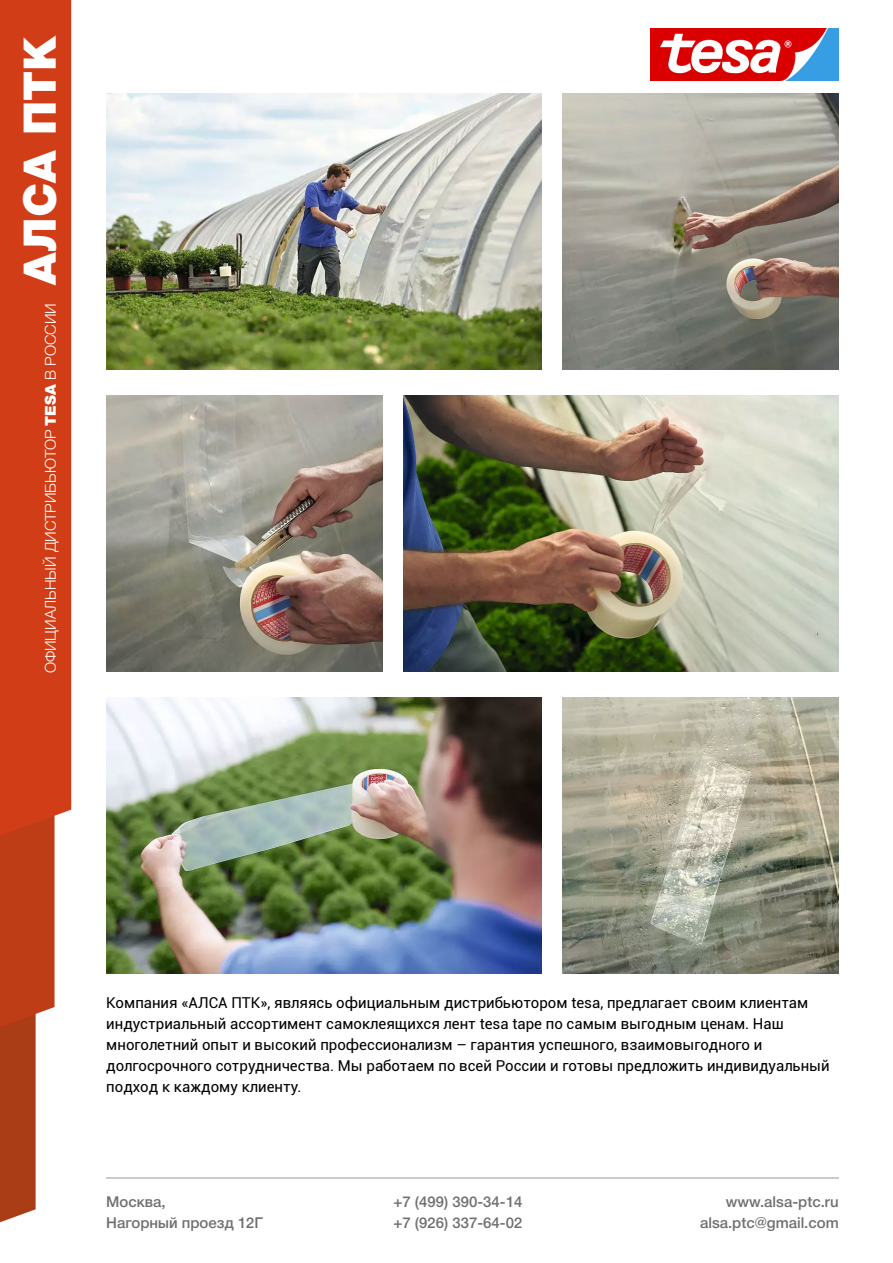
<style>
.page{position:relative;width:893px;height:1263px;background:#fff}
.page>*{position:absolute;margin:0;border:0;box-sizing:border-box;transform-origin:0 0}
.t1{font:900 45px "Helvetica Neue Cyr";color:#fff}
.t2{font:15px/21px "Roboto";color:#000}
.t3{font:500 15px/21px "Helvetica Neue Cyr";color:#717070}
.t4{font:300 15px "Helvetica Neue Cyr";color:#fff}
.s1{font-weight:900}
</style>
<div class="page">
<div style="left:0;top:1027px;width:36px;height:195px;background:#aa3d16"></div>
<svg style="left:0;top:835px;width:55px;height:192px;background:#c0441e"></svg>
<div style="left:0;top:0;width:71px;height:835px;background:#d13d16"></div>
<hr style="left:106px;top:1177px;width:733px;height:2px;background:#cdcccc">
<img style="left:651px;top:29px;width:188px;height:51px">
<img style="left:106px;top:94px;width:435px;height:276px">
<img style="left:106px;top:697px;width:435px;height:277px">
<img style="left:404px;top:395px;width:435px;height:277px">
<img style="left:562px;top:94px;width:277px;height:276px">
<img style="left:562px;top:697px;width:277px;height:277px">
<img style="left:106px;top:395px;width:277px;height:277px">
<h1 class="t1" style="left:15px;top:285px;width:250px;rotate:-90deg">АЛСА ПТК</h1>
<p class="t4" style="left:42px;top:673px;width:372px;rotate:-90deg">ОФИЦИАЛЬНЫЙ ДИСТРИБЬЮТОР <span class="s1">TESA</span> В РОССИИ</p>
<p class="t2" style="left:106px;top:991px;width:725px">Компания «АЛСА ПТК», являясь официальным дистрибьютором tesa, предлагает своим клиентам индустриальный ассортимент самоклеящихся лент tesa tape по самым выгодным ценам. Наш многолетний опыт и высокий профессионализм – гарантия успешного, взаимовыгодного и долгосрочного сотрудничества. Мы работаем по всей России и готовы предложить индивидуальный подход к каждому клиенту.</p>
<p class="t3" style="left:393px;top:1191px;width:131px">+7 (499) 390-34-14 +7 (926) 337-64-02</p>
<p class="t3" style="left:106px;top:1191px;width:158px">Москва,<br>Нагорный проезд 12Г</p>
<p class="t3" style="left:700px;top:1191px;width:140px;text-align:right">www.alsa-ptc.ru alsa.ptc@gmail.com</p>
</div>
